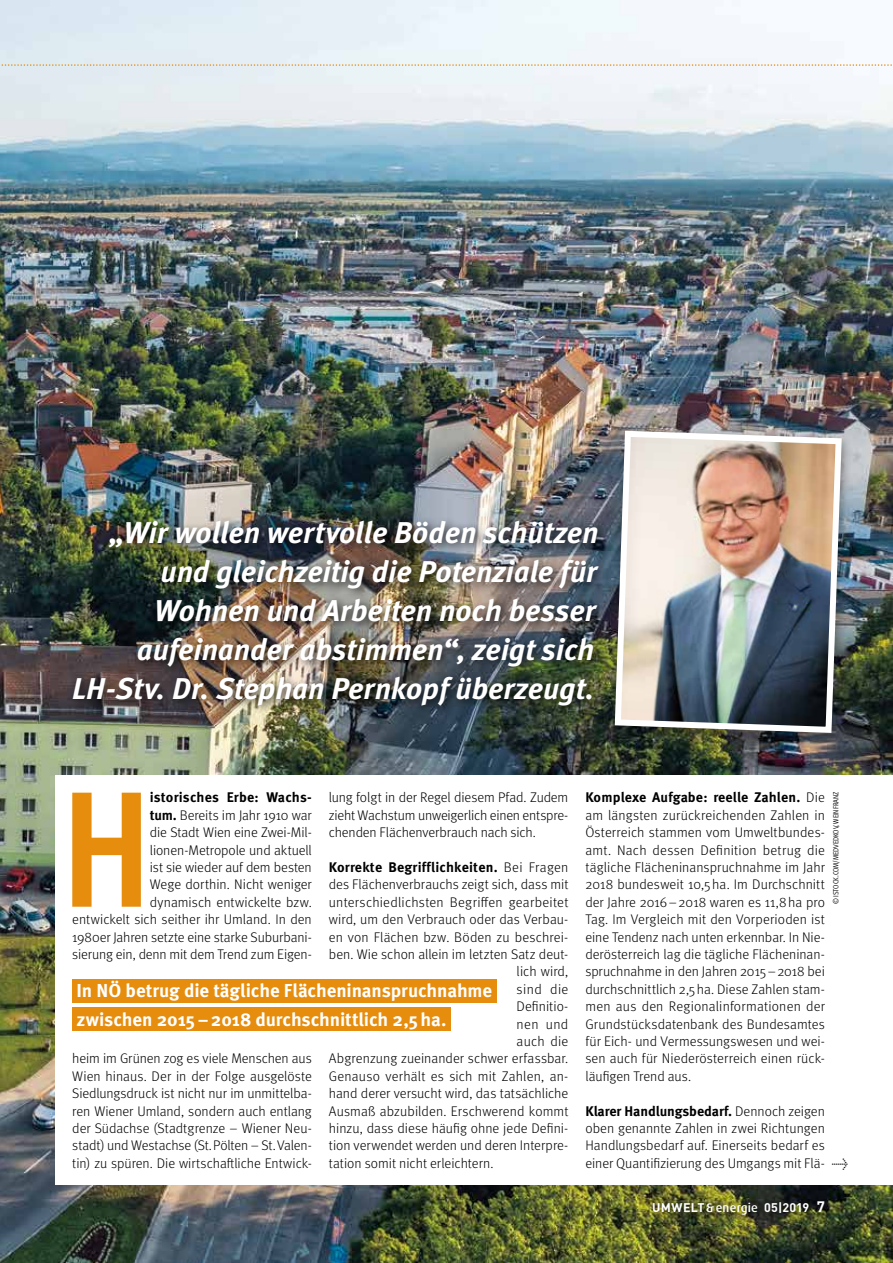
<style>
.page{position:relative;width:893px;height:1263px;background:#fff}
.page>*{position:absolute;margin:0;border:0;box-sizing:border-box;transform-origin:0 0}
.t1{font:700 condensed 164.85px "Meta Pro";color:#e68d0e}
.t2{font:italic 700 30px/39px "Meta Pro";letter-spacing:-.005em;color:#fff;text-align:right}
.t3{font:700 18.75px/28.5px "Meta Pro";letter-spacing:-.01em;color:#fff}
.t4{font:300 13.95px/17.4px "Meta Pro";color:#000;text-align:justify}
.t5{font:300 13.95px "Meta Pro";letter-spacing:.02em;color:#000}
.t6{font:700 13.95px "Meta Pro";letter-spacing:.015em;color:#000}
.t7{font:13.95px "Meta Pro Norm";color:#000}
.t8{font:700 12.45px "DIN Pro";letter-spacing:.025em;color:#fff}
.t9{font:7.5px "Meta Pro Cond Norm";letter-spacing:-.01em;color:#000}
.s1{font-weight:700}
.s2{font-weight:300}
.s3{font-family:"Dax Pro";font-weight:500}
.s4{font-size:15px}
</style>
<div class="page">
<img style="left:0;top:0;width:893px;height:1263px">
<div style="left:55px;top:776px;width:838px;height:409px;background:#fff"></div>
<div style="left:72px;top:979px;width:424px;height:23px;background:#e68d0e"></div>
<div style="left:72px;top:1008px;width:379px;height:23px;background:#e68d0e"></div>
<div style="left:647px;top:1195px;width:189px;height:31px;background:#000;opacity:.75"></div>
<div style="left:68px;top:515px;width:542px;height:202px;background:#000;opacity:.75"></div>
<div style="left:608px;top:426px;width:244px;height:319px;background:#000;opacity:.35"></div>
<img style="left:612px;top:428px;width:233px;height:308px">
<svg style="left:0;top:64px;width:893px;height:2px;background:#e9d7b9"></svg>
<h2 class="t2" style="left:72px;top:511px;width:528px">„Wir wollen wertvolle Böden schützen und gleichzeitig die Potenziale für Wohnen und Arbeiten noch besser aufeinander abstimmen“, zeigt sich LH-Stv. Dr. Stephan Pernkopf überzeugt.</h2>
<p class="t4" style="left:72px;top:788px;width:241px;text-align:right"><span class="s1">istorisches Erbe: Wachs-<br>tum.</span> Bereits im Jahr 1910 war<br>die Stadt Wien eine Zwei-Mil&shy;lionen-Metropole und aktuell<br>ist sie wieder auf dem besten<br>Wege dorthin. Nicht weniger<br>dynamisch entwickelte bzw.<br>entwickelt sich seither ihr Umland. In den<br>1980er Jahren setzte eine starke Suburbani&shy;sierung ein, denn mit dem Trend zum Eigen-</p>
<p class="t4" style="left:329px;top:788px;width:241px">lung folgt in der Regel diesem Pfad. Zudem zieht Wachstum unweigerlich einen entspre&shy;chenden Flächenverbrauch nach sich.</p>
<p class="t6" style="left:329px;top:856px;width:241px">Korrekte Begrifflichkeiten. <span class="s2">Bei Fragen</span></p>
<p class="t4" style="left:329px;top:875px;width:241px">des Flächenverbrauchs zeigt sich, dass mit</p>
<p class="t5" style="left:329px;top:892px;width:241px">unterschiedlichsten Begriffen gearbeitet</p>
<p class="t4" style="left:329px;top:910px;width:241px">wird, um den Verbrauch oder das Verbau-</p>
<p class="t4" style="left:329px;top:927px;width:241px">en von Flächen bzw. Böden zu beschrei-</p>
<p class="t4" style="left:329px;top:945px;width:241px">ben. Wie schon allein im letzten Satz deut-</p>
<p class="t4" style="left:517px;top:962px;width:53px">lich wird,</p>
<p class="t4" style="left:517px;top:979px;width:53px">sind die</p>
<p class="t4" style="left:517px;top:997px;width:53px">Definitio-</p>
<p class="t4" style="left:517px;top:1014px;width:53px">nen und</p>
<p class="t4" style="left:517px;top:1032px;width:53px">auch die</p>
<p class="t4" style="left:329px;top:1049px;width:241px">Abgrenzung zueinander schwer erfassbar.</p>
<p class="t4" style="left:329px;top:1066px;width:241px">Genauso verhält es sich mit Zahlen, an-</p>
<p class="t4" style="left:329px;top:1084px;width:241px">hand derer versucht wird, das tatsächliche</p>
<p class="t4" style="left:329px;top:1101px;width:241px">Ausmaß abzubilden. Erschwerend kommt</p>
<p class="t4" style="left:329px;top:1119px;width:241px">hinzu, dass diese häufig ohne jede Defini-</p>
<p class="t4" style="left:329px;top:1136px;width:241px">tion verwendet werden und deren Interpre-</p>
<p class="t4" style="left:329px;top:1153px;width:166px">tation somit nicht erleichtern.</p>
<h1 class="t1" style="left:61px;top:723px;width:93px">H</h1>
<h3 class="t3" style="left:77px;top:975px;width:417px">In NÖ betrug die tägliche Flächeninanspruchnahme zwischen 2015–2018 durchschnittlich 2,5ha.</h3>
<p class="t4" style="left:72px;top:1049px;width:241px">heim im Grünen zog es viele Menschen aus Wien hinaus. Der in der Folge ausgelöste Siedlungsdruck ist nicht nur im unmittelba&shy;ren Wiener Umland, sondern auch entlang der Südachse (Stadtgrenze – Wiener Neu&shy;stadt) und Westachse (St.Pölten – St.Valen&shy;tin) zu spüren. Die wirtschaftliche Entwick-</p>
<p class="t4" style="left:585px;top:788px;width:241px"><span class="s1">Komplexe Aufgabe: reelle Zahlen.</span> Die am längsten zurückreichenden Zahlen in Österreich stammen vom Umweltbundes&shy;amt. Nach dessen Definition betrug die tägliche Flächeninanspruchnahme im Jahr 2018 bundesweit 10,5ha. Im Durchschnitt der Jahre 2016–2018 waren es 11,8ha pro Tag. Im Vergleich mit den Vorperioden ist eine Tendenz nach unten erkennbar. In Nie&shy;derösterreich lag die tägliche Flächeninan&shy;spruchnahme in den Jahren 2015–2018 bei durchschnittlich 2,5ha. Diese Zahlen stam&shy;men aus den Regionalinformationen der Grundstücksdatenbank des Bundesamtes für Eich- und Vermessungswesen und wei&shy;sen auch für Niederösterreich einen rück&shy;läufigen Trend aus.</p>
<p class="t4" style="left:585px;top:1101px;width:241px"><span class="s1">Klarer Handlungsbedarf.</span> Dennoch zeigen oben genannte Zahlen in zwei Richtungen Handlungsbedarf auf. Einerseits bedarf es einer Quantifizierung des Umgangs mit Flä-</p>
<p class="t9" style="left:830px;top:904px;width:114px;rotate:-90deg">© ISTOCK.COM/MEDVEDKOV, WEINFRANZ</p>
<p class="t7" style="left:832px;top:1152px;width:18px">→</p>
<p class="t8" style="left:652px;top:1196px;width:174px">UMWELT<span class="s3">&amp;energie</span> 05|2019 <span class="s4">7</span></p>
</div>
